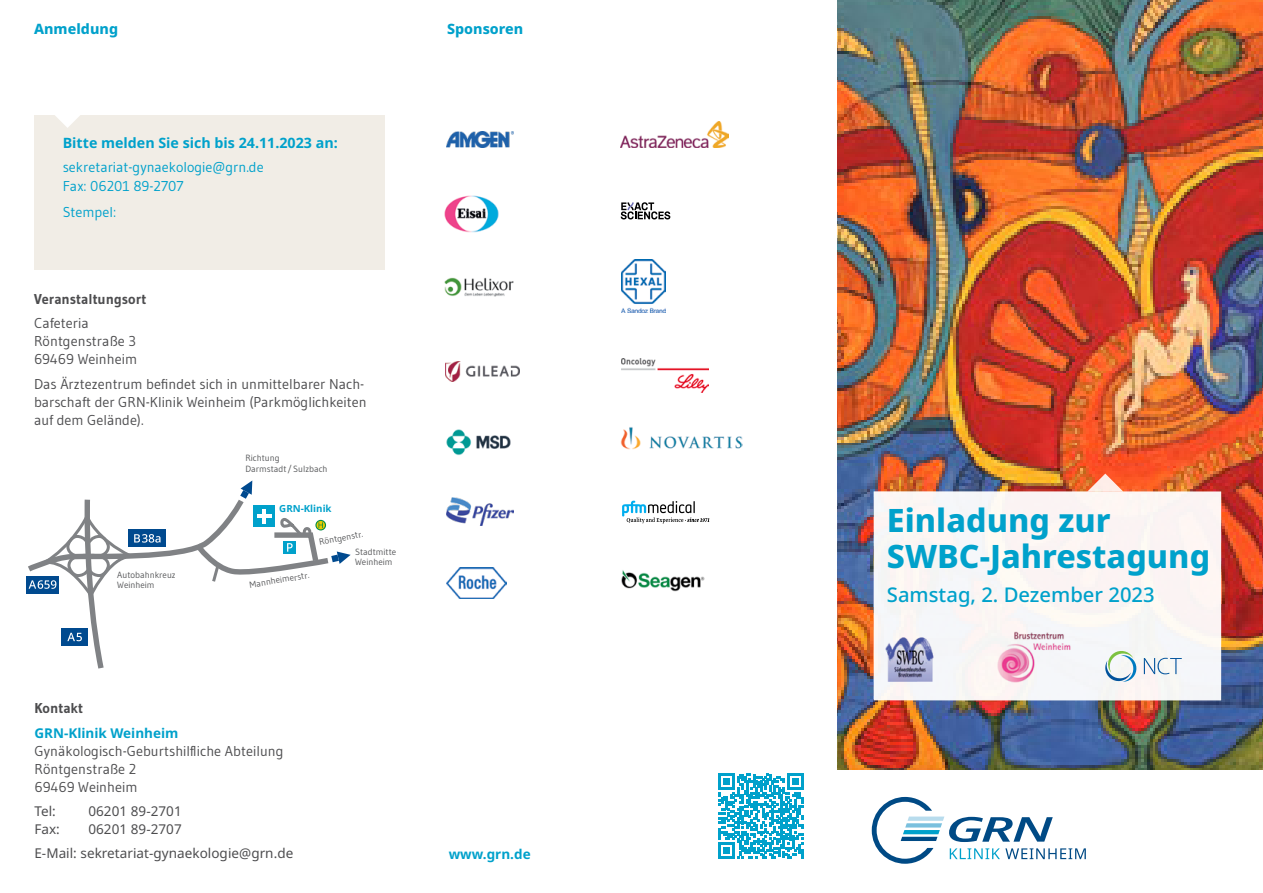
<style>
.page{position:relative;width:1263px;height:893px;background:#fff}
.page>*{position:absolute;margin:0;border:0;box-sizing:border-box;transform-origin:0 0}
.t1{font:800 32.25px/36px "Noto Sans";color:#00a1cb}
.t2{font:500 20.25px "Noto Sans";color:#00a1cb}
.t3{font:14.25px/18px "Gudea";color:#4d4d4f}
.t4{font:14.25px/19.5px "Gudea";color:#00a1cb}
.t5{font:700 14.25px "Noto Sans";color:#00a1cb}
.t6{font:700 14.25px "Gudea";color:#4d4d4f}
.t7{font:800 14.25px "Noto Sans";letter-spacing:.005em;color:#00a1cb}
.t8{font:13.5px/24.5px "Noto Sans";letter-spacing:.005em;color:#4d4d4f}
.t9{font:700 13.5px "Noto Sans";color:#00a1cb}
.t10{font:700 9.75px "Noto Sans";color:#00a1cb}
.t11{font:9px/10.5px "Gudea";color:#58595b}
</style>
<div class="page">
<img style="left:838px;top:0;width:425px;height:770px">
<div style="left:34px;top:115px;width:351px;height:155px;background:#f1ede6"></div>
<svg style="left:55px;top:115px;width:25px;height:13px"></svg>
<svg style="left:872px;top:797px;width:214px;height:67px"></svg>
<div style="left:874px;top:491px;width:347px;height:209px;background:#fbf5f4"></div>
<img style="left:981px;top:619px;width:104px;height:69px">
<svg style="left:1105px;top:649px;width:33px;height:33px"></svg>
<svg style="left:1144px;top:658px;width:38px;height:16px"></svg>
<img style="left:886px;top:634px;width:48px;height:49px">
<svg style="left:1087px;top:474px;width:36px;height:18px"></svg>
<img style="left:444px;top:277px;width:70px;height:20px">
<img style="left:446px;top:361px;width:74px;height:20px">
<img style="left:444px;top:195px;width:55px;height:37px">
<svg style="left:621px;top:202px;width:49px;height:17px"></svg>
<img style="left:446px;top:132px;width:68px;height:16px">
<img style="left:620px;top:121px;width:108px;height:26px">
<img style="left:621px;top:259px;width:44px;height:54px">
<img style="left:447px;top:497px;width:67px;height:28px">
<img style="left:621px;top:359px;width:87px;height:33px">
<img style="left:446px;top:429px;width:65px;height:27px">
<img style="left:621px;top:570px;width:84px;height:22px">
<svg style="left:622px;top:501px;width:87px;height:22px"></svg>
<img style="left:620px;top:427px;width:122px;height:23px">
<img style="left:446px;top:567px;width:61px;height:31px">
<svg style="left:26px;top:480px;width:325px;height:189px"></svg>
<svg style="left:719px;top:774px;width:84px;height:84px"></svg>
<p class="t7" style="left:34px;top:21px;width:86px">Anmeldung</p>
<p class="t7" style="left:447px;top:21px;width:78px">Sponsoren</p>
<p class="t5" style="left:63px;top:135px;width:277px">Bitte melden Sie sich bis 24.11.2023 an:</p>
<p class="t4" style="left:63px;top:157px;width:202px">sekretariat-gynaekologie@grn.de<br>Fax: 06201 89-2707</p>
<p class="t4" style="left:63px;top:202px;width:55px">Stempel:</p>
<p class="t6" style="left:34px;top:290px;width:114px">Veranstaltungsort</p>
<p class="t3" style="left:34px;top:314px;width:105px">Cafeteria<br>Röntgenstraße 3<br>69469 Weinheim</p>
<p class="t3" style="left:34px;top:375px;width:334px">Das Ärztezentrum befindet sich in unmittelbarer Nach&shy;barschaft der GRN-Klinik Weinheim (Parkmöglichkeiten auf dem Gelände).</p>
<p class="t11" style="left:245px;top:453px;width:84px">Richtung<br>Darmstadt /Sulzbach</p>
<p class="t10" style="left:279px;top:503px;width:54px">GRN-Klinik</p>
<p class="t11" style="left:117px;top:569px;width:60px">Autobahnkreuz<br>Weinheim</p>
<p class="t11" style="left:249px;top:579px;width:62px;rotate:-9deg">Mannheimerstr.</p>
<p class="t11" style="left:318px;top:537px;width:46px;rotate:-11deg">Röntgenstr.</p>
<p class="t11" style="left:355px;top:546px;width:43px">Stadtmitte<br>Weinheim</p>
<p class="t6" style="left:34px;top:699px;width:50px">Kontakt</p>
<p class="t9" style="left:34px;top:725px;width:146px">GRN-Klinik Weinheim</p>
<p class="t3" style="left:34px;top:741px;width:251px">Gynäkologisch-Geburtshilfliche Abteilung<br>Röntgenstraße 2<br>69469 Weinheim</p>
<p class="t8" style="left:34px;top:799px;width:23px">Tel:</p>
<p class="t8" style="left:88px;top:799px;width:95px">06201 89-2701</p>
<p class="t8" style="left:34px;top:817px;width:27px">Fax:</p>
<p class="t8" style="left:34px;top:817px;width:260px;text-indent:54px">06201 89-2707<br>E-Mail: sekretariat-gynaekologie@grn.de</p>
<p class="t9" style="left:449px;top:846px;width:83px">www.grn.de</p>
<h1 class="t1" style="left:887px;top:503px;width:325px">Einladung zur<br>SWBC-Jahrestagung</h1>
<h2 class="t2" style="left:887px;top:584px;width:269px">Samstag, 2. Dezember 2023</h2>
</div>
